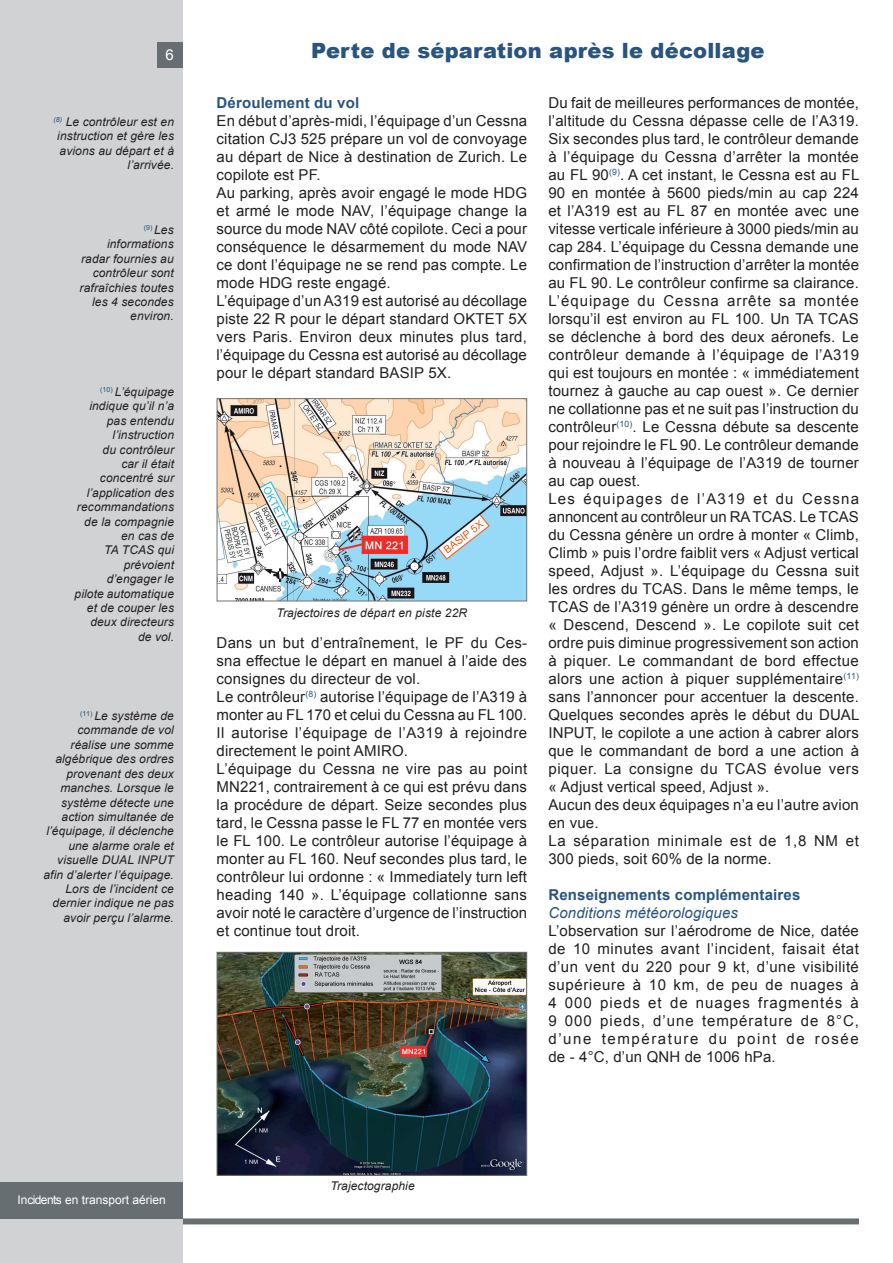
<style>
.page{position:relative;width:893px;height:1263px;background:#fff}
.page>*{position:absolute;margin:0;border:0;box-sizing:border-box;transform-origin:0 0}
.t1{font:900 21px "Arial";letter-spacing:.01em;color:#28547f}
.t2{font:15px/18px "Arial";letter-spacing:.01em;color:#231f20}
.t3{font:700 15px "Arial";letter-spacing:.01em;color:#28547f}
.t4{font:italic 15px "Arial";letter-spacing:.01em;color:#28547f}
.t5{font:15px "Arial";color:#fff}
.t6{font:italic 12px/14.4px "Arial";letter-spacing:.01em;color:#231f20;text-align:right}
.t7{font:12px "Arial";color:#fff}
.t8{font:7.05px "Arial";color:#28547f}
.s1{font-style:italic;font-size:12px;color:#231f20}
</style>
<div class="page">
<div style="left:0;top:1218px;width:859px;height:6px;background:#676e72"></div>
<div style="left:0;top:0;width:183px;height:1263px;background:#d1d2d4"></div>
<div style="left:0;top:1182px;width:183px;height:36px;background:#676e72"></div>
<div style="left:157px;top:43px;width:26px;height:25px;background:#676e72"></div>
<img style="left:219px;top:400px;width:306px;height:199px">
<div style="left:217px;top:398px;width:310px;height:203px;border:1px solid #717275"></div>
<img style="left:219px;top:954px;width:306px;height:220px">
<div style="left:217px;top:952px;width:310px;height:224px;border:1px solid #717275"></div>
<p class="t5" style="left:166px;top:45px;width:10px">6</p>
<p class="t6" style="left:53px;top:115px;width:122px"><sup>(8)</sup> Le contrôleur est en instruction et gère les avions au départ et à l’arrivée.</p>
<p class="t8" style="left:144px;top:223px;width:31px">(9) <span class="s1">Les</span></p>
<p class="t6" style="left:80px;top:237px;width:96px">informations radar fournies au contrôleur sont rafraîchies toutes les 4 secondes environ.</p>
<p class="t6" style="left:75px;top:385px;width:101px"><sup>(10)</sup> L’équipage indique qu’il n’a pas entendu l’instruction<br>du contrôleur<br>car il était concentré sur l’application des recommandations de la compagnie en cas de<br>TA TCAS qui prévoient d’engager le pilote automatique et de couper les deux directeurs de vol.</p>
<p class="t6" style="left:43px;top:709px;width:132px"><sup>(11)</sup> Le système de commande de vol réalise une somme algébrique des ordres provenant des deux manches. Lorsque le système détecte une action simultanée de l’équipage, il déclenche une alarme orale et visuelle DUAL INPUT afin d’alerter l’équipage.<br>Lors de l’incident ce dernier indique ne pas avoir perçu l’alarme.</p>
<h1 class="t1" style="left:311px;top:35px;width:455px">Perte de séparation après le décollage</h1>
<p class="t3" style="left:217px;top:93px;width:144px">Déroulement du vol</p>
<p class="t2" style="left:217px;top:112px;width:312px">En début d’après-midi, l’équipage d’un Cessna citation CJ3 525 prépare un vol de convoyage au départ de Nice à destination de Zurich. Le copilote est PF.<br>Au parking, après avoir engagé le mode HDG et armé le mode NAV, l’équipage change la source du mode NAV côté copilote. Ceci a pour conséquence le désarmement du mode NAV ce dont l’équipage ne se rend pas compte. Le mode HDG reste engagé.<br>L’équipage d’un A319 est autorisé au décollage piste 22 R pour le départ standard OKTET 5X vers Paris. Environ deux minutes plus tard, l’équipage du Cessna est autorisé au décollage pour le départ standard BASIP 5X.</p>
<p class="t6" style="left:277px;top:606px;width:192px">Trajectoires de départ en piste 22R</p>
<p class="t2" style="left:217px;top:634px;width:312px">Dans un but d’entraînement, le PF du Ces&shy;sna effectue le départ en manuel à l’aide des consignes du directeur de vol.<br>Le contrôleur<sup>(8)</sup> autorise l’équipage de l’A319 à monter au FL 170 et celui du Cessna au FL 100.<br>Il autorise l’équipage de l’A319 à rejoindre directement le point AMIRO.<br>L’équipage du Cessna ne vire pas au point MN221, contrairement à ce qui est prévu dans la procédure de départ. Seize secondes plus tard, le Cessna passe le FL 77 en montée vers le FL 100. Le contrôleur autorise l’équipage à monter au FL 160. Neuf secondes plus tard, le contrôleur lui ordonne : « Immediately turn left heading 140 ». L’équipage collationne sans avoir noté le caractère d’urgence de l’instruction et continue tout droit.</p>
<p class="t2" style="left:548px;top:94px;width:313px">Du fait de meilleures performances de montée, l’altitude du Cessna dépasse celle de l’A319.<br>Six secondes plus tard, le contrôleur demande à l’équipage du Cessna d’arrêter la montée au FL 90<sup>(9)</sup>. A cet instant, le Cessna est au FL 90 en montée à 5600 pieds/min au cap 224 et l’A319 est au FL 87 en montée avec une vitesse verticale inférieure à 3000 pieds/min au cap 284. L’équipage du Cessna demande une confirmation de l’instruction d’arrêter la montée au FL 90. Le contrôleur confirme sa clairance.<br>L’équipage du Cessna arrête sa montée lorsqu’il est environ au FL 100. Un TA TCAS se déclenche à bord des deux aéronefs. Le contrôleur demande à l’équipage de l’A319 qui est toujours en montée : « immédiatement tournez à gauche au cap ouest ». Ce dernier ne collationne pas et ne suit pas l’instruction du contrôleur<sup>(10)</sup>. Le Cessna débute sa descente pour rejoindre le FL 90. Le contrôleur demande à nouveau à l’équipage de l’A319 de tourner au cap ouest.<br>Les équipages de l’A319 et du Cessna annoncent au contrôleur un RA TCAS. Le TCAS du Cessna génère un ordre à monter « Climb, Climb » puis l’ordre faiblit vers « Adjust vertical speed, Adjust ». L’équipage du Cessna suit les ordres du TCAS. Dans le même temps, le TCAS de l’A319 génère un ordre à descendre « Descend, Descend ». Le copilote suit cet ordre puis diminue progressivement son action à piquer. Le commandant de bord effectue alors une action à piquer supplémentaire<sup>(11) </sup>sans l’annoncer pour accentuer la descente.<br>Quelques secondes après le début du DUAL INPUT, le copilote a une action à cabrer alors que le commandant de bord a une action à piquer. La consigne du TCAS évolue vers « Adjust vertical speed, Adjust ».<br>Aucun des deux équipages n’a eu l’autre avion en vue.<br>La séparation minimale est de 1,8 NM et 300 pieds, soit 60% de la norme.</p>
<p class="t3" style="left:548px;top:885px;width:253px">Renseignements complémentaires</p>
<p class="t4" style="left:548px;top:903px;width:191px">Conditions météorologiques</p>
<p class="t2" style="left:548px;top:922px;width:312px;text-align:justify">L’observation sur l’aérodrome de Nice, datée de 10 minutes avant l’incident, faisait état d’un vent du 220 pour 9 kt, d’une visibilité supérieure à 10 km, de peu de nuages à 4 000 pieds et de nuages fragmentés à 9 000 pieds, d’une température de 8°C, d’une température du point de rosée de - 4°C, d’un QNH de 1006 hPa.</p>
<p class="t7" style="left:17px;top:1192px;width:150px">i ncidents en transport aérien</p>
<p class="t6" style="left:331px;top:1178px;width:86px">Trajectographie</p>
</div>
